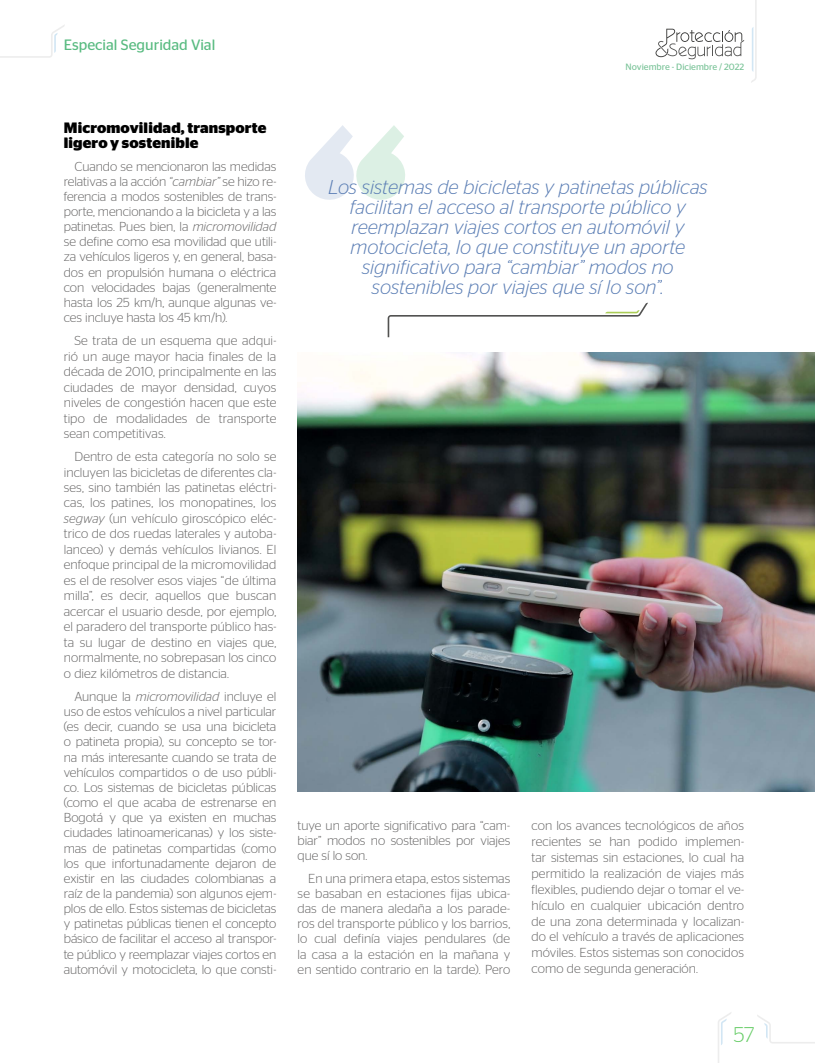
<style>
.page{position:relative;width:815px;height:1063px;background:#fff}
.page>*{position:absolute;margin:0;border:0;box-sizing:border-box;transform-origin:0 0}
.t1{font:300 21.25px "Stag Sans";color:#6c6}
.t2{font:italic 300 20px/20px "Stag Sans";color:#5a7db4;text-align:center}
.t3{font:700 15px/15.1px "Stag Sans";letter-spacing:.01em;color:#000}
.t4{font:15px "Stag Sans";color:#59bb81}
.t5{font:300 13px/15.1px "Stag Sans";color:#646363;text-align:justify}
.t6{font:9.12px "Stag Sans";color:#7ac398}
.s1{font-style:italic}
</style>
<div class="page">
<svg style="left:656px;top:29px;width:88px;height:30px"></svg>
<svg style="left:751px;top:0;width:6px;height:83px"></svg>
<svg style="left:718px;top:1012px;width:13px;height:51px"></svg>
<svg style="left:0;top:25px;width:65px;height:33px"></svg>
<svg style="left:757px;top:1015px;width:58px;height:28px"></svg>
<img style="left:298px;top:352px;width:517px;height:440px">
<svg style="left:305px;top:125px;width:100px;height:75px"></svg>
<svg style="left:388px;top:303px;width:260px;height:34px"></svg>
<p class="t4" style="left:64px;top:36px;width:153px">Especial Seguridad Vial</p>
<p class="t3" style="left:64px;top:120px;width:204px">Micromovilidad, transporte ligero y sostenible</p>
<p class="t5" style="left:64px;top:158px;width:214px;text-indent:11px">Cuando se mencionaron las medidas relativas a la acción <span class="s1">“cambiar”</span> se hizo re&shy;ferencia a modos sostenibles de trans&shy;porte, mencionando a la bicicleta y a las patinetas. Pues bien, la <span class="s1">micromovilidad </span>se define como esa movilidad que utili&shy;za vehículos ligeros y, en general, basa&shy;dos en propulsión humana o eléctrica con velocidades bajas (generalmente hasta los 25 km/h, aunque algunas ve&shy;ces incluye hasta los 45 km/h).</p>
<p class="t5" style="left:64px;top:333px;width:214px;line-height:15.5px;text-indent:11px">Se trata de un esquema que adqui&shy;rió un auge mayor hacia finales de la década de 2010, principalmente en las ciudades de mayor densidad, cuyos niveles de congestión hacen que este tipo de modalidades de transporte sean competitivas.</p>
<p class="t5" style="left:64px;top:449px;width:214px;line-height:15.5px;text-indent:11px">Dentro de esta categoría no solo se incluyen las bicicletas de diferentes cla&shy;ses, sino también las patinetas eléctri&shy;cas, los patines, los monopatines, los <span class="s1">segway</span> (un vehículo giroscópico eléc&shy;trico de dos ruedas laterales y autoba&shy;lanceo) y demás vehículos livianos. El enfoque principal de la micromovilidad es el de resolver esos viajes “de última milla”, es decir, aquellos que buscan acercar el usuario desde, por ejemplo, el paradero del transporte público has&shy;ta su lugar de destino en viajes que, normalmente, no sobrepasan los cinco o diez kilómetros de distancia.</p>
<p class="t5" style="left:64px;top:689px;width:214px;text-indent:11px">Aunque la <span class="s1">micromovilidad</span> incluye el uso de estos vehículos a nivel particular (es decir, cuando se usa una bicicleta o patineta propia), su concepto se tor&shy;na más interesante cuando se trata de vehículos compartidos o de uso públi&shy;co. Los sistemas de bicicletas públicas (como el que acaba de estrenarse en Bogotá y que ya existen en muchas ciudades latinoamericanas) y los siste&shy;mas de patinetas compartidas (como los que infortunadamente dejaron de existir en las ciudades colombianas a raíz de la pandemia) son algunos ejem&shy;plos de ello. Estos sistemas de bicicletas y patinetas públicas tienen el concepto básico de facilitar el acceso al transpor&shy;te público y reemplazar viajes cortos en automóvil y motocicleta, lo que consti-</p>
<p class="t6" style="left:626px;top:62px;width:120px">Noviembre - Diciembre / 2022</p>
<p class="t2" style="left:328px;top:177px;width:381px">Los sistemas de bicicletas y patinetas públicas facilitan el acceso al transporte público y reemplazan viajes cortos en automóvil y motocicleta, lo que constituye un aporte significativo para “cambiar” modos no sostenibles por viajes que sí lo son”.</p>
<p class="t5" style="left:298px;top:818px;width:214px">tuye un aporte significativo para “cam&shy;biar” modos no sostenibles por viajes que sí lo son.</p>
<p class="t5" style="left:298px;top:871px;width:214px;text-indent:11px">En una primera etapa, estos sistemas se basaban en estaciones fijas ubica&shy;das de manera aledaña a los parade&shy;ros del transporte público y los barrios, lo cual definía viajes pendulares (de la casa a la estación en la mañana y en sentido contrario en la tarde). Pero</p>
<p class="t5" style="left:531px;top:818px;width:214px;line-height:15.9px">con los avances tecnológicos de años recientes se han podido implemen&shy;tar sistemas sin estaciones, lo cual ha permitido la realización de viajes más flexibles, pudiendo dejar o tomar el ve&shy;hículo en cualquier ubicación dentro de una zona determinada y localizan&shy;do el vehículo a través de aplicaciones móviles. Estos sistemas son conocidos como de segunda generación.</p>
<h1 class="t1" style="left:734px;top:1023px;width:22px">57</h1>
</div>
